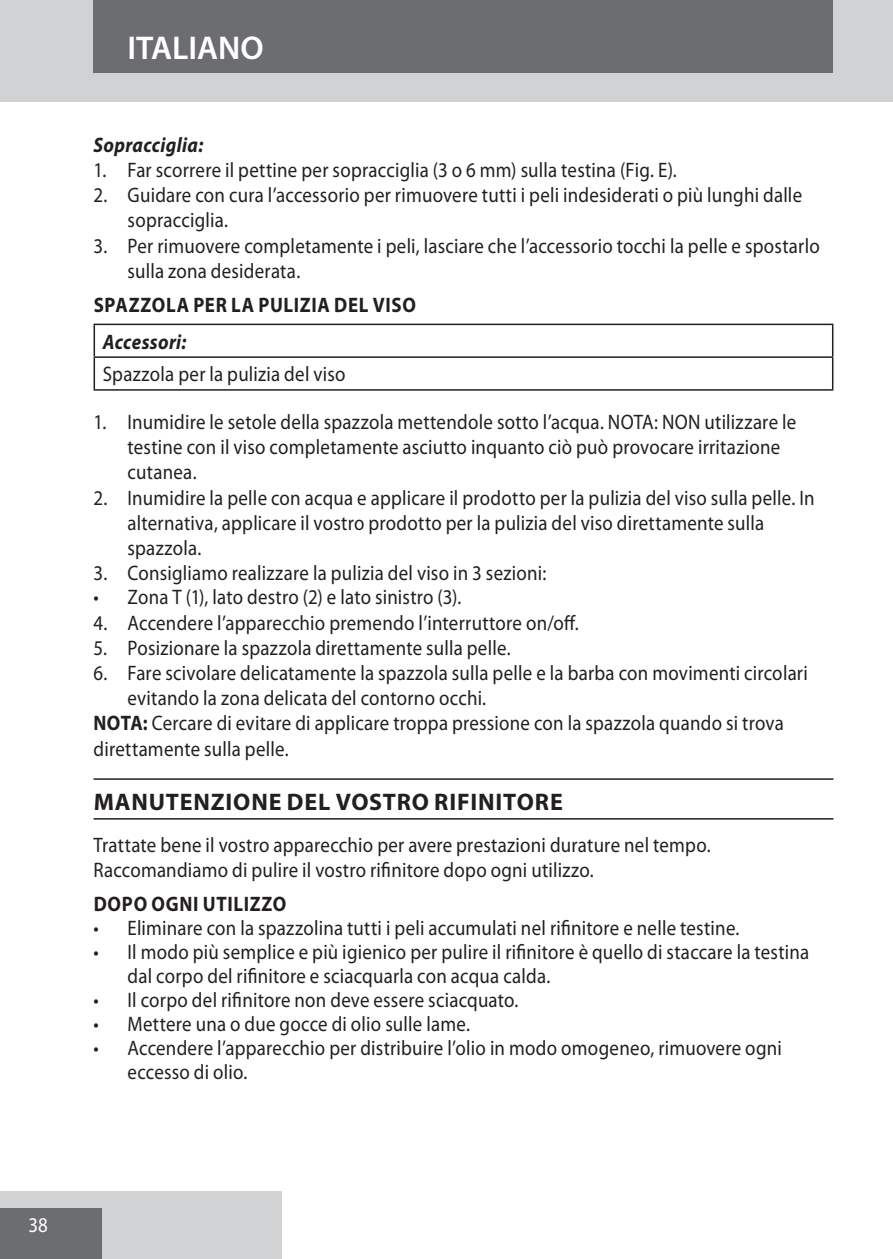
<style>
.page{position:relative;width:893px;height:1259px;background:#fff}
.page>*{position:absolute;margin:0;border:0;box-sizing:border-box;transform-origin:0 0}
.t1{font:600 33px "Myriad Pro";color:#fff}
.heading{font:700 24px "Myriad Pro";letter-spacing:.035em;color:#231f20}
.default{font:21px/25.2px "Myriad Pro";letter-spacing:.01em;color:#231f20;scale:.9 1}
.Subheading{font:700 21px "Myriad Pro";letter-spacing:.04em;color:#231f20;scale:.9 1}
.Mini_heading{font:italic 700 21px "Myriad Pro";letter-spacing:.02em;color:#231f20;scale:.9 1}
.t2{font:21px "Myriad Pro";color:#fff;scale:.9 1}
.s1{font-weight:700}
</style>
<div class="page">
<div style="left:0;top:0;width:893px;height:102px;background:#d1d2d4"></div>
<div style="left:0;top:1191px;width:282px;height:68px;background:#d1d2d4"></div>
<div style="left:0;top:1208px;width:102px;height:51px;background:#6c6d70"></div>
<div style="left:94px;top:0;width:739px;height:73px;background:#6c6d70"></div>
<hr style="left:94px;top:778px;width:739px;height:2px;background:#231f20">
<hr style="left:94px;top:818px;width:739px;height:1px;background:#231f20">
<hr style="left:94px;top:324px;width:739px;height:1px;background:#231f20">
<hr style="left:94px;top:325px;width:1px;height:31px;background:#231f20">
<hr style="left:832px;top:325px;width:1px;height:31px;background:#231f20">
<hr style="left:94px;top:356px;width:739px;height:2px;background:#231f20">
<hr style="left:94px;top:358px;width:1px;height:31px;background:#231f20">
<hr style="left:832px;top:358px;width:1px;height:31px;background:#231f20">
<hr style="left:94px;top:389px;width:739px;height:2px;background:#231f20">
<p class="t1" style="left:128px;top:27px;width:138px">ITALIANO</p>
<p class="Mini_heading" style="left:94px;top:131px;width:123px">Sopracciglia:</p>
<p class="default" style="left:94px;top:157px;width:650px">1. Far scorrere il pettine per sopracciglia (3 o 6 mm) sulla testina (Fig. E).</p>
<p class="default" style="left:128px;top:182px;width:751px;text-indent:-34px">2. Guidare con cura l’accessorio per rimuovere tutti i peli indesiderati o più lunghi dalle sopracciglia.</p>
<p class="default" style="left:128px;top:233px;width:771px;text-indent:-34px">3. Per rimuovere completamente i peli, lasciare che l’accessorio tocchi la pelle e spostarlo sulla zona desiderata.</p>
<p class="Subheading" style="left:94px;top:291px;width:360px">SPAZZOLA PER LA PULIZIA DEL VISO</p>
<p class="Mini_heading" style="left:103px;top:328px;width:94px">Accessori:</p>
<p class="default" style="left:103px;top:361px;width:271px">Spazzola per la pulizia del viso</p>
<p class="default" style="left:128px;top:409px;width:745px;text-indent:-34px">1. Inumidire le setole della spazzola mettendole sotto l’acqua. NOTA: NON utilizzare le testine con il viso completamente asciutto inquanto ciò può provocare irritazione cutanea.</p>
<p class="default" style="left:128px;top:485px;width:765px;text-indent:-34px">2. Inumidire la pelle con acqua e applicare il prodotto per la pulizia del viso sulla pelle. In alternativa, applicare il vostro prodotto per la pulizia del viso direttamente sulla spazzola.</p>
<p class="default" style="left:94px;top:560px;width:505px">3. Consigliamo realizzare la pulizia del viso in 3 sezioni:</p>
<p class="default" style="left:94px;top:584px;width:410px">• Zona T (1), lato destro (2) e lato sinistro (3).</p>
<p class="default" style="left:94px;top:609px;width:541px">4. Accendere l’apparecchio premendo l’interruttore on/off.</p>
<p class="default" style="left:94px;top:635px;width:465px">5. Posizionare la spazzola direttamente sulla pelle.</p>
<p class="default" style="left:128px;top:660px;width:757px;text-indent:-34px">6. Fare scivolare delicatamente la spazzola sulla pelle e la barba con movimenti circolari evitando la zona delicata del contorno occhi.</p>
<p class="default" style="left:94px;top:710px;width:769px"><span class="s1">NOTA:</span> Cercare di evitare di applicare troppa pressione con la spazzola quando si trova direttamente sulla pelle.</p>
<p class="heading" style="left:94px;top:786px;width:470px">MANUTENZIONE DEL VOSTRO RIFINITORE</p>
<p class="default" style="left:94px;top:832px;width:687px">Trattate bene il vostro apparecchio per avere prestazioni durature nel tempo.<br>Raccomandiamo di pulire il vostro rifinitore dopo ogni utilizzo.</p>
<p class="Subheading" style="left:94px;top:890px;width:216px">DOPO OGNI UTILIZZO</p>
<p class="default" style="left:94px;top:914px;width:719px">• Eliminare con la spazzolina tutti i peli accumulati nel rifinitore e nelle testine.</p>
<p class="default" style="left:128px;top:939px;width:759px;line-height:24px;text-indent:-34px">• Il modo più semplice e più igienico per pulire il rifinitore è quello di staccare la testina dal corpo del rifinitore e sciacquarla con acqua calda.</p>
<p class="default" style="left:94px;top:986px;width:474px">• Il corpo del rifinitore non deve essere sciacquato.</p>
<p class="default" style="left:94px;top:1010px;width:420px">• Mettere una o due gocce di olio sulle lame.</p>
<p class="default" style="left:128px;top:1035px;width:728px;line-height:24px;text-indent:-34px">• Accendere l’apparecchio per distribuire l’olio in modo omogeneo, rimuovere ogni eccesso di olio.</p>
<p class="t2" style="left:29px;top:1212px;width:23px">38</p>
</div>
